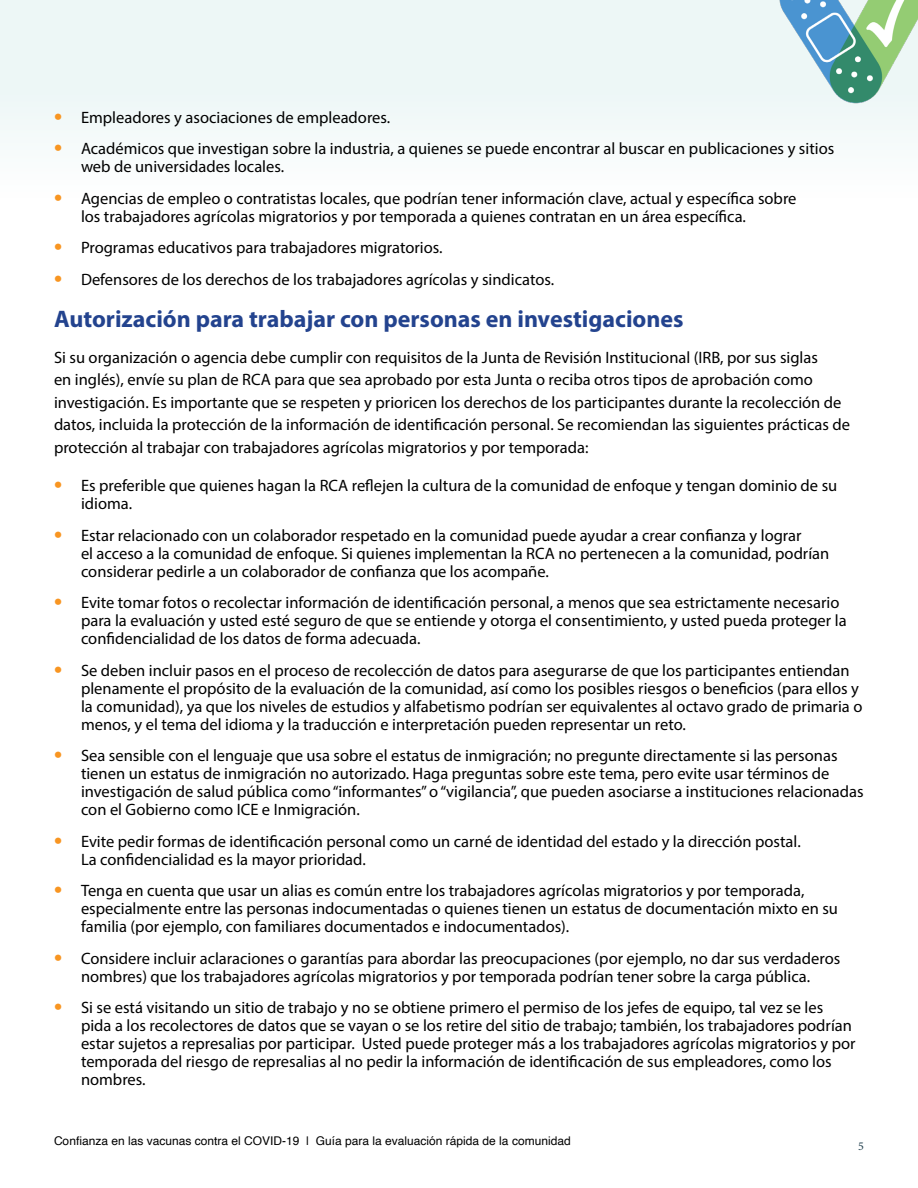
<style>
.page{position:relative;width:918px;height:1188px;background:#fff}
.page>*{position:absolute;margin:0;border:0;box-sizing:border-box;transform-origin:0 0}
.t1{font:700 24px "Myriad Pro";color:#23438e}
.p_list{font:16.5px/18px "Myriad Pro";color:#000}
.t2{font:12px "Helvetica";color:#000}
.t3{font:12px "Minion Pro";color:#22404e}
.s1{font-weight:700;font-size:24px;color:#f89521}
</style>
<div class="page">
<div style="left:0;top:0;width:918px;height:137px;background:#edf7f6"></div>
<img style="left:775px;top:0;width:143px;height:107px">
<p class="p_list" style="left:54px;top:108px;width:338px"><span class="s1">•</span> Empleadores y asociaciones de empleadores.</p>
<p class="p_list" style="left:81px;top:139px;width:755px;text-indent:-27px"><span class="s1">•</span> Académicos que investigan sobre la industria, a quienes se puede encontrar al buscar en publicaciones y sitios web de universidades locales.</p>
<p class="p_list" style="left:81px;top:189px;width:717px;text-indent:-27px"><span class="s1">•</span> Agencias de empleo o contratistas locales, que podrían tener información clave, actual y específica sobre los trabajadores agrícolas migratorios y por temporada a quienes contratan en un área específica.</p>
<p class="p_list" style="left:54px;top:238px;width:390px"><span class="s1">•</span> Programas educativos para trabajadores migratorios.</p>
<p class="p_list" style="left:54px;top:270px;width:502px"><span class="s1">•</span> Defensores de los derechos de los trabajadores agrícolas y sindicatos.</p>
<h3 class="t1" style="left:54px;top:303px;width:631px">Autorización para trabajar con personas en investigaciones</h3>
<p class="p_list" style="left:54px;top:346px;width:798px;line-height:22.5px">Si su organización o agencia debe cumplir con requisitos de la Junta de Revisión Institucional (IRB, por sus siglas<br>en inglés), envíe su plan de RCA para que sea aprobado por esta Junta o reciba otros tipos de aprobación como investigación. Es importante que se respeten y prioricen los derechos de los participantes durante la recolección de datos, incluida la protección de la información de identificación personal. Se recomiendan las siguientes prácticas de protección al trabajar con trabajadores agrícolas migratorios y por temporada:</p>
<p class="p_list" style="left:81px;top:476px;width:758px;text-indent:-27px"><span class="s1">•</span> Es preferible que quienes hagan la RCA reflejen la cultura de la comunidad de enfoque y tengan dominio de su idioma.</p>
<p class="p_list" style="left:81px;top:526px;width:750px;text-indent:-27px"><span class="s1">•</span> Estar relacionado con un colaborador respetado en la comunidad puede ayudar a crear confianza y lograr<br>el acceso a la comunidad de enfoque. Si quienes implementan la RCA no pertenecen a la comunidad, podrían considerar pedirle a un colaborador de confianza que los acompañe.</p>
<p class="p_list" style="left:81px;top:593px;width:767px;text-indent:-27px"><span class="s1">•</span> Evite tomar fotos o recolectar información de identificación personal, a menos que sea estrictamente necesario para la evaluación y usted esté seguro de que se entiende y otorga el consentimiento, y usted pueda proteger la confidencialidad de los datos de forma adecuada.</p>
<p class="p_list" style="left:81px;top:661px;width:783px;text-indent:-27px"><span class="s1">•</span> Se deben incluir pasos en el proceso de recolección de datos para asegurarse de que los participantes entiendan plenamente el propósito de la evaluación de la comunidad, así como los posibles riesgos o beneficios (para ellos y la comunidad), ya que los niveles de estudios y alfabetismo podrían ser equivalentes al octavo grado de primaria o menos, y el tema del idioma y la traducción e interpretación pueden representar un reto.</p>
<p class="p_list" style="left:81px;top:746px;width:784px;text-indent:-27px"><span class="s1">•</span> Sea sensible con el lenguaje que usa sobre el estatus de inmigración; no pregunte directamente si las personas tienen un estatus de inmigración no autorizado. Haga preguntas sobre este tema, pero evite usar términos de investigación de salud pública como “informantes” o “vigilancia”, que pueden asociarse a instituciones relacionadas con el Gobierno como ICE e Inmigración.</p>
<p class="p_list" style="left:81px;top:832px;width:721px;text-indent:-27px"><span class="s1">•</span> Evite pedir formas de identificación personal como un carné de identidad del estado y la dirección postal.<br>La confidencialidad es la mayor prioridad.</p>
<p class="p_list" style="left:81px;top:881px;width:758px;text-indent:-27px"><span class="s1">•</span> Tenga en cuenta que usar un alias es común entre los trabajadores agrícolas migratorios y por temporada, especialmente entre las personas indocumentadas o quienes tienen un estatus de documentación mixto en su familia (por ejemplo, con familiares documentados e indocumentados).</p>
<p class="p_list" style="left:54px;top:949px;width:788px;text-align:center"><span class="s1">•</span> Considere incluir aclaraciones o garantías para abordar las preocupaciones (por ejemplo, no dar sus verdaderos nombres) que los trabajadores agrícolas migratorios y por temporada podrían tener sobre la carga pública.</p>
<p class="p_list" style="left:81px;top:998px;width:776px;text-indent:-27px"><span class="s1">•</span> Si se está visitando un sitio de trabajo y no se obtiene primero el permiso de los jefes de equipo, tal vez se les pida a los recolectores de datos que se vayan o se los retire del sitio de trabajo; también, los trabajadores podrían estar sujetos a represalias por participar. Usted puede proteger más a los trabajadores agrícolas migratorios y por temporada del riesgo de represalias al no pedir la información de identificación de sus empleadores, como los nombres.</p>
<p class="t2" style="left:54px;top:1131px;width:518px">Confianza en las vacunas contra el COVID-19 | Guía para la evaluación rápida de la comunidad</p>
<p class="t3" style="left:858px;top:1138px;width:7px">5</p>
</div>
